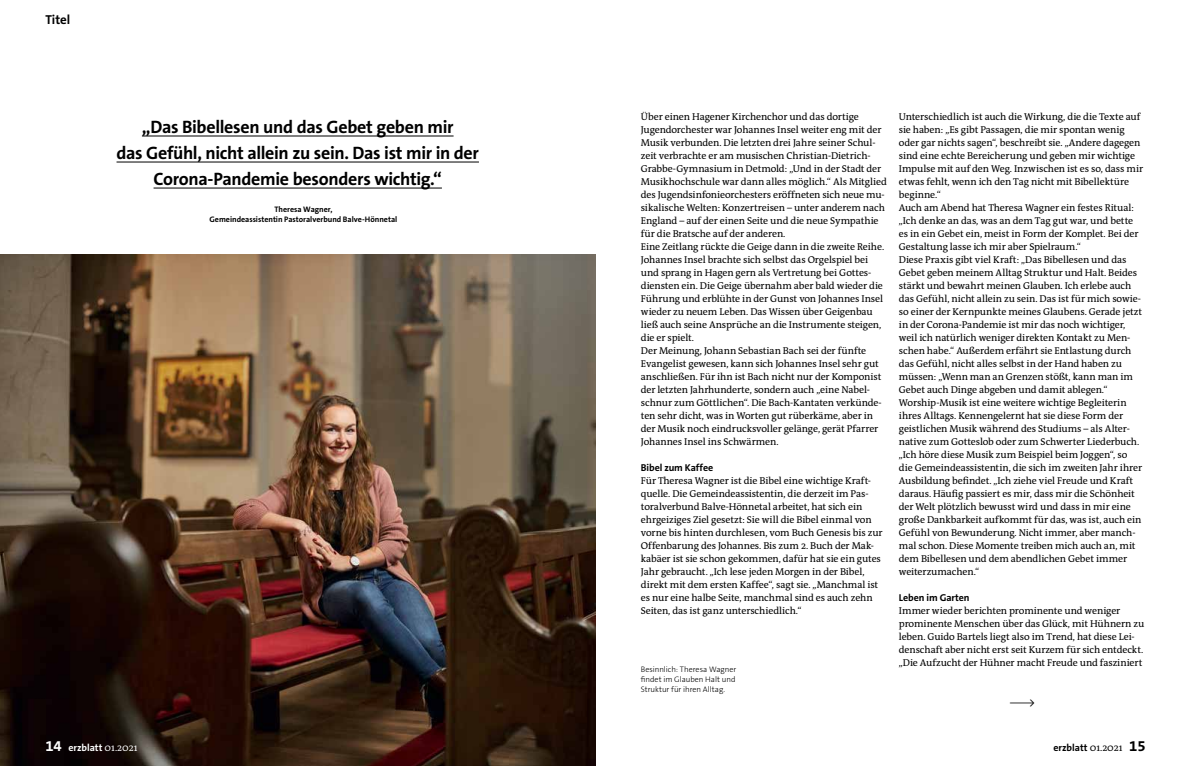
<style>
.page{position:relative;width:1191px;height:766px;background:#fff}
.page>*{position:absolute;margin:0;border:0;box-sizing:border-box;transform-origin:0 0}
.t1{font:700 18px/26px "The Sans B7";letter-spacing:-.02em;color:#000;text-align:center}
.t2{font:700 13px "The Sans B7";letter-spacing:-.005em;color:#000}
.t3{font:10px/13px "The Antiqua B5";letter-spacing:-.01em;color:#000}
.t4{font:700 10px "The Sans B7";letter-spacing:-.01em;color:#000}
.t5{font:700 10px "The Sans B7";color:#fff}
.t6{font:300 8px/10px "The Sans B3";letter-spacing:-.005em;color:#000;text-align:justify}
.t7{font:700 8px/10px "The Sans B7";color:#000;text-align:center}
.s1{font-size:15px}
.s2{font-family:"The Antiqua B5";font-weight:400}
</style>
<div class="page">
<img style="left:0;top:254px;width:595px;height:511px">
<hr style="left:142px;top:135px;width:311px;height:1px;background:#000">
<hr style="left:116px;top:161px;width:363px;height:1px;background:#000">
<hr style="left:154px;top:187px;width:288px;height:1px;background:#000">
<h2 class="t2" style="left:45px;top:12px;width:26px">Titel</h2>
<h1 class="t1" style="left:116px;top:114px;width:364px">„Das Bibellesen und das Gebet geben mir<br>das Gefühl, nicht allein zu sein. Das ist mir in der<br>Corona-Pandemie besonders wichtig.“</h1>
<p class="t7" style="left:209px;top:205px;width:189px">Theresa Wagner,<br>Gemeindeassistentin Pastoralverbund Balve-Hönnetal</p>
<p class="t3" style="left:641px;top:110px;width:247px">Über einen Hagener Kirchenchor und das dortige Jugendorchester war Johannes Insel weiter eng mit der Musik verbunden. Die letzten drei Jahre seiner Schul&shy;zeit verbrachte er am musischen Christian-Dietrich-Grabbe-Gymnasium in Detmold: „Und in der Stadt der Musikhochschule war dann alles möglich.“ Als Mitglied des Jugendsinfonieorchesters eröffneten sich neue mu&shy;sikalische Welten: Konzertreisen – unter anderem nach England – auf der einen Seite und die neue Sympathie für die Bratsche auf der anderen.<br>Eine Zeitlang rückte die Geige dann in die zweite Reihe.<br>Johannes Insel brachte sich selbst das Orgelspiel bei und sprang in Hagen gern als Vertretung bei Gottes&shy;diensten ein. Die Geige übernahm aber bald wieder die Führung und erblühte in der Gunst von Johannes Insel wieder zu neuem Leben. Das Wissen über Geigenbau ließ auch seine Ansprüche an die Instrumente steigen, die er spielt.<br>Der Meinung, Johann Sebastian Bach sei der fünfte Evangelist gewesen, kann sich Johannes Insel sehr gut anschließen. Für ihn ist Bach nicht nur der Komponist der letzten Jahrhunderte, sondern auch „eine Nabel&shy;schnur zum Göttlichen“. Die Bach-Kantaten verkünde&shy;ten sehr dicht, was in Worten gut rüberkäme, aber in der Musik noch eindrucksvoller gelänge, gerät Pfarrer Johannes Insel ins Schwärmen.</p>
<p class="t4" style="left:641px;top:462px;width:74px">Bibel zum Kaffee</p>
<p class="t3" style="left:641px;top:474px;width:243px">Für Theresa Wagner ist die Bibel eine wichtige Kraft&shy;quelle. Die Gemeindeassistentin, die derzeit im Pas&shy;toralverbund Balve-Hönnetal arbeitet, hat sich ein ehrgeiziges Ziel gesetzt: Sie will die Bibel einmal von vorne bis hinten durchlesen, vom Buch Genesis bis zur Offenbarung des Johannes. Bis zum 2. Buch der Mak&shy;kabäer ist sie schon gekommen, dafür hat sie ein gutes Jahr gebraucht. „Ich lese jeden Morgen in der Bibel, direkt mit dem ersten Kaffee“, sagt sie. „Manchmal ist es nur eine halbe Seite, manchmal sind es auch zehn Seiten, das ist ganz unterschiedlich.“</p>
<p class="t6" style="left:641px;top:664px;width:97px">Besinnlich: Theresa Wagner findet im Glauben Halt und Struktur für ihren Alltag.</p>
<p class="t3" style="left:899px;top:110px;width:246px">Unterschiedlich ist auch die Wirkung, die die Texte auf sie haben: „Es gibt Passagen, die mir spontan wenig oder gar nichts sagen“, beschreibt sie. „Andere dagegen sind eine echte Bereicherung und geben mir wichtige Impulse mit auf den Weg. Inzwischen ist es so, dass mir etwas fehlt, wenn ich den Tag nicht mit Bibellektüre beginne.“<br>Auch am Abend hat Theresa Wagner ein festes Ritual: „Ich denke an das, was an dem Tag gut war, und bette es in ein Gebet ein, meist in Form der Komplet. Bei der Gestaltung lasse ich mir aber Spielraum.“<br>Diese Praxis gibt viel Kraft: „Das Bibellesen und das Gebet geben meinem Alltag Struktur und Halt. Beides stärkt und bewahrt meinen Glauben. Ich erlebe auch das Gefühl, nicht allein zu sein. Das ist für mich sowie&shy;so einer der Kernpunkte meines Glaubens. Gerade jetzt in der Corona-Pandemie ist mir das noch wichtiger, weil ich natürlich weniger direkten Kontakt zu Men&shy;schen habe.“ Außerdem erfährt sie Entlastung durch das Gefühl, nicht alles selbst in der Hand haben zu müssen: „Wenn man an Grenzen stößt, kann man im Gebet auch Dinge abgeben und damit ablegen.“ Worship-Musik ist eine weitere wichtige Begleiterin ihres Alltags. Kennengelernt hat sie diese Form der geistlichen Musik während des Studiums – als Alter&shy;native zum Gotteslob oder zum Schwerter Liederbuch. „Ich höre diese Musik zum Beispiel beim Joggen“, so die Gemeindeassistentin, die sich im zweiten Jahr ihrer Ausbildung befindet. „Ich ziehe viel Freude und Kraft daraus. Häufig passiert es mir, dass mir die Schönheit der Welt plötzlich bewusst wird und dass in mir eine große Dankbarkeit aufkommt für das, was ist, auch ein Gefühl von Bewunderung. Nicht immer, aber manch&shy;mal schon. Diese Momente treiben mich auch an, mit dem Bibellesen und dem abendlichen Gebet immer weiterzumachen.“</p>
<p class="t4" style="left:899px;top:592px;width:72px">Leben im Garten</p>
<p class="t3" style="left:899px;top:604px;width:247px">Immer wieder berichten prominente und weniger prominente Menschen über das Glück, mit Hühnern zu leben. Guido Bartels liegt also im Trend, hat diese Lei&shy;denschaft aber nicht erst seit Kurzem für sich entdeckt. „Die Aufzucht der Hühner macht Freude und fasziniert</p>
<p class="t5" style="left:45px;top:742px;width:94px"><span class="s1">14</span> erzblatt <span class="s2">01.2021</span></p>
<p class="t4" style="left:1053px;top:742px;width:94px">erzblatt <span class="s2">01.2021</span> <span class="s1">15</span></p>
</div>
